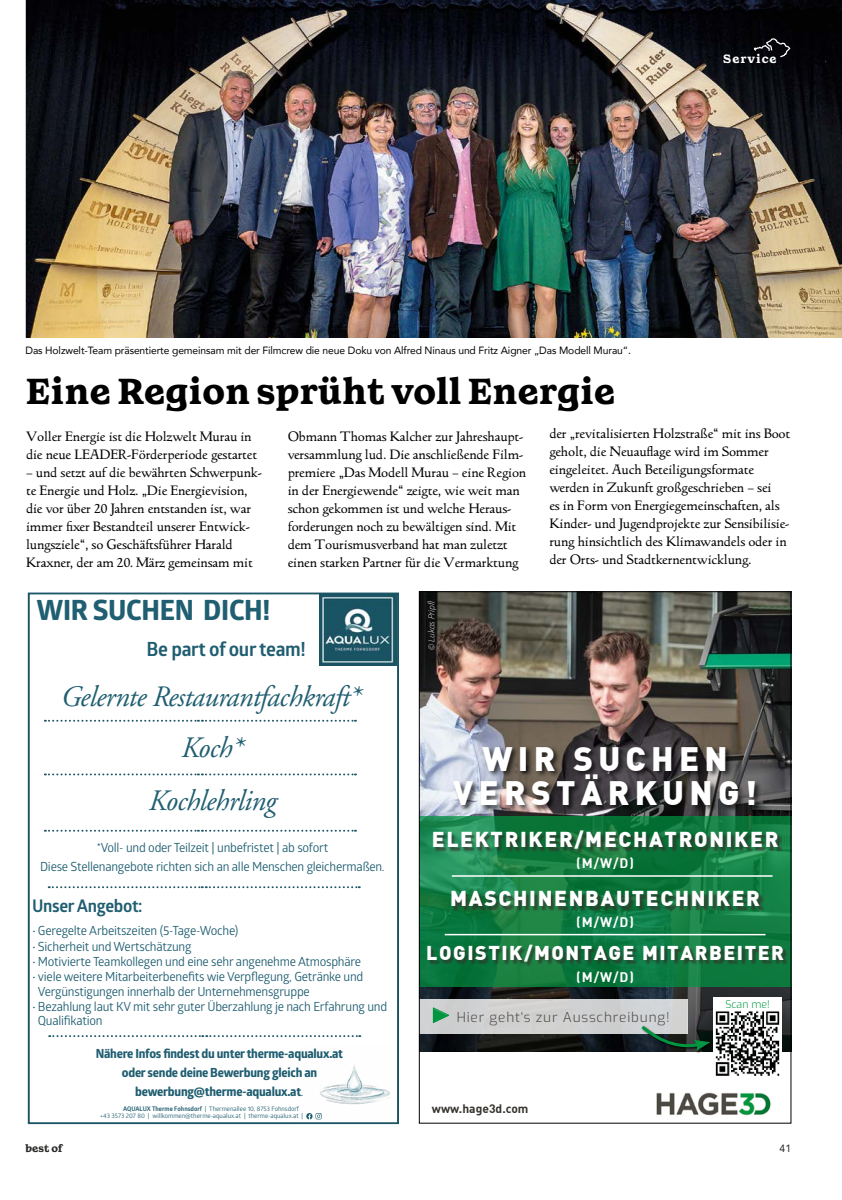
<style>
.page{position:relative;width:842px;height:1200px;background:#fff}
.page>*{position:absolute;margin:0;border:0;box-sizing:border-box;transform-origin:0 0}
.t1{font:700 36px "Walden";color:#000}
.t2{font:33.15px/34.7px "DIN Black";letter-spacing:.16em;color:#fff;text-align:center}
.t3{font:italic 29.55px/50.4px "Adobe Garamond";letter-spacing:-.02em;color:#205e71;text-align:center}
.t4{font:700 27.9px "Globerx";letter-spacing:-.01em;color:#205e71}
.t5{font:21.15px "DIN Black";letter-spacing:.08em;color:#fff}
.t6{font:19.65px "DIN Black";letter-spacing:.08em;color:#fff}
.t7{font:700 19.5px "Glober";letter-spacing:-.02em;color:#205e71}
.t8{font:700 17.4px "Glober";letter-spacing:-.02em;color:#205e71}
.t9{font:300 13.65px "Exo";letter-spacing:.06em;color:#4b4842}
.t10{font:700 13.65px "DIN";color:#fff}
.t11{font:13.5px/18px "LTC Italian Old Style Pro";letter-spacing:-.01em;color:#000}
.t12{font:12.6px/14.7px "Glober";letter-spacing:-.02em;color:#205e71}
.t13{font:700 12.6px/19.2px "Globerx";letter-spacing:-.02em;color:#205e71;text-align:center}
.t14{font:700 12px "DIN";color:#34322c}
.t15{font:700 12px "Walden";letter-spacing:.075em;color:#fff}
.t16{font:10.5px "Avenir";letter-spacing:-.01em;color:#000}
.t17{font:300 10.5px "Exo";color:#009641}
.t18{font:700 10.5px "Walden";letter-spacing:.01em;color:#282827}
.t19{font:10.5px "Avenir";color:#282827}
.t20{font:italic 300 9px "Source Sans Pro";letter-spacing:-.005em;color:#fff}
.t21{font:6.45px/6.9px "Glober";color:#205e71}
.s1{font-family:"Glober";font-weight:400}
.s2{font-weight:700}
.s3{font-family:"Source Sans Pro";font-size:18.15px;color:#009640}
</style>
<div class="page">
<img style="left:26px;top:0;width:816px;height:337px">
<img style="left:421px;top:593px;width:368px;height:457px">
<svg style="left:421px;top:816px;width:368px;height:170px;background:#147f44"></svg>
<div style="left:434px;top:831px;width:349px;height:22px;background:#34322c;opacity:.7"></div>
<div style="left:419px;top:998px;width:269px;height:34px;background:#d0d1d1"></div>
<div style="left:641px;top:1024px;width:73px;height:30px;background:#000;opacity:.75"></div>
<svg style="left:638px;top:1022px;width:72px;height:28px"></svg>
<div style="left:713px;top:997px;width:69px;height:16px;background:#fff"></div>
<img style="left:713px;top:1011px;width:69px;height:65px">
<div style="left:453px;top:892px;width:311px;height:18px;background:#34322c;opacity:.7"></div>
<div style="left:452px;top:745px;width:310px;height:67px;background:#000;opacity:.7"></div>
<hr style="left:452px;top:875px;width:321px;height:1px;background:#fff">
<img style="left:656px;top:1092px;width:115px;height:24px">
<hr style="left:445px;top:933px;width:320px;height:2px;background:#fff">
<div style="left:429px;top:946px;width:359px;height:20px;background:#34322c;opacity:.7"></div>
<svg style="left:45px;top:719px;width:311px;height:2px"></svg>
<svg style="left:45px;top:773px;width:311px;height:2px"></svg>
<svg style="left:49px;top:1035px;width:311px;height:1px"></svg>
<svg style="left:45px;top:829px;width:311px;height:2px"></svg>
<svg style="left:49px;top:886px;width:311px;height:1px"></svg>
<img style="left:306px;top:1065px;width:84px;height:55px">
<img style="left:319px;top:595px;width:77px;height:70px">
<div style="left:28px;top:592px;width:371px;height:531px;border:2px solid #1b5464"></div>
<svg style="left:753px;top:38px;width:39px;height:20px"></svg>
<p class="t15" style="left:723px;top:51px;width:55px">Service</p>
<p class="t16" style="left:26px;top:342px;width:607px">Das Holzwelt-Team präsentierte gemeinsam mit der Filmcrew die neue Doku von Alfred Ninaus und Fritz Aigner „Das Modell Murau“.</p>
<h1 class="t1" style="left:26px;top:367px;width:591px">Eine Region sprüht voll Energie</h1>
<p class="t11" style="left:26px;top:427px;width:232px">Voller Energie ist die Holzwelt Murau in die neue LEADER-Förderperiode gestartet</p>
<p class="t11" style="left:26px;top:463px;width:237px">– und setzt auf die bewährten Schwerpunk&shy;te Energie und Holz. „Die Energievision, die vor über 20 Jahren entstanden ist, war immer fixer Bestandteil unserer Entwick&shy;lungsziele“, so Geschäftsführer Harald Kraxner, der am 20. März gemeinsam mit</p>
<p class="t11" style="left:288px;top:427px;width:240px">Obmann Thomas Kalcher zur Jahreshaupt&shy;versammlung lud. Die anschließende Film&shy;premiere „Das Modell Murau – eine Region in der Energiewende“ zeigte, wie weit man schon gekommen ist und welche Heraus&shy;forderungen noch zu bewältigen sind. Mit dem Tourismusverband hat man zuletzt einen starken Partner für die Vermarktung</p>
<h3 class="t4" style="left:36px;top:590px;width:235px">WIR SUCHEN DICH!</h3>
<h3 class="t7" style="left:147px;top:635px;width:161px">Be part of our team!</h3>
<p class="t20" style="left:426px;top:649px;width:51px;rotate:-90deg">© Lukas Pripfl</p>
<p class="t11" style="left:549px;top:424px;width:242px">der „revitalisierten Holzstraße“ mit ins Boot geholt, die Neuauflage wird im Sommer eingeleitet. Auch Beteiligungsformate werden in Zukunft großgeschrieben – sei<br>es in Form von Energiegemeinschaften, als Kinder- und Jugendprojekte zur Sensibilisie&shy;rung hinsichtlich des Klimawandels oder in der Orts- und Stadtkernentwicklung.</p>
<h3 class="t3" style="left:61px;top:672px;width:301px">Gelernte Restaurantfachkraft*<br>Koch*</h3>
<h3 class="t3" style="left:149px;top:776px;width:129px">Kochlehrling</h3>
<p class="t12" style="left:40px;top:837px;width:346px;line-height:19.2px;text-align:center">*Voll- und oder Teilzeit | unbefristet | ab sofort<br>Diese Stellenangebote richten sich an alle Menschen gleichermaßen.</p>
<p class="t8" style="left:32px;top:893px;width:112px">Unser Angebot:</p>
<p class="t12" style="left:32px;top:922px;width:208px">• Geregelte Arbeitszeiten (5-Tage-Woche)</p>
<p class="t12" style="left:32px;top:937px;width:161px">• Sicherheit und Wertschätzung</p>
<p class="t12" style="left:32px;top:953px;width:330px">• Motivierte Teamkollegen und eine sehr angenehme Atmosphäre</p>
<p class="t12" style="left:38px;top:968px;width:327px;text-indent:-6px">• viele weitere Mitarbeiterbenefits wie Verpflegung, Getränke und<br>Vergünstigungen innerhalb der Unternehmensgruppe</p>
<p class="t12" style="left:38px;top:997px;width:351px;text-indent:-6px">• Bezahlung laut KV mit sehr guter Überzahlung je nach Erfahrung und<br>Qualifikation</p>
<p class="t13" style="left:96px;top:1043px;width:249px">Nähere Infos findest du unter therme-aqualux.at oder sende deine Bewerbung gleich an bewerbung@therme-aqualux.at<span class="s1">.</span></p>
<p class="t21" style="left:100px;top:1105px;width:204px;text-indent:23px"><span class="s2">AQUALUX Therme Fohnsdorf</span> | Thermenallee 10, 8753 Fohnsdorf +43 3573 207 80 | willkommen@therme-aqualux.at | therme-aqualux.at |</p>
<h2 class="t2" style="left:453px;top:739px;width:305px">WIR SUCHEN<br>VERSTÄRKUNG!</h2>
<h3 class="t5" style="left:432px;top:825px;width:348px">ELEKTRIKER/MECHATRONIKER</h3>
<p class="t10" style="left:576px;top:854px;width:59px">(M/W/D)</p>
<h3 class="t5" style="left:450px;top:884px;width:311px">MASCHINENBAUTECHNIKER</h3>
<p class="t10" style="left:576px;top:913px;width:59px">(M/W/D)</p>
<h3 class="t6" style="left:426px;top:939px;width:359px">LOGISTIK/MONTAGE MITARBEITER</h3>
<p class="t10" style="left:576px;top:967px;width:59px">(M/W/D)</p>
<p class="t9" style="left:433px;top:1006px;width:238px"><span class="s3">ܖ</span> Hier geht‘s zur Ausschreibung!</p>
<p class="t14" style="left:432px;top:1099px;width:98px">www.hage3d.com</p>
<p class="t17" style="left:725px;top:996px;width:46px">Scan me!</p>
<p class="t18" style="left:25px;top:1140px;width:39px">best of</p>
<p class="t19" style="left:779px;top:1139px;width:13px">41</p>
</div>
